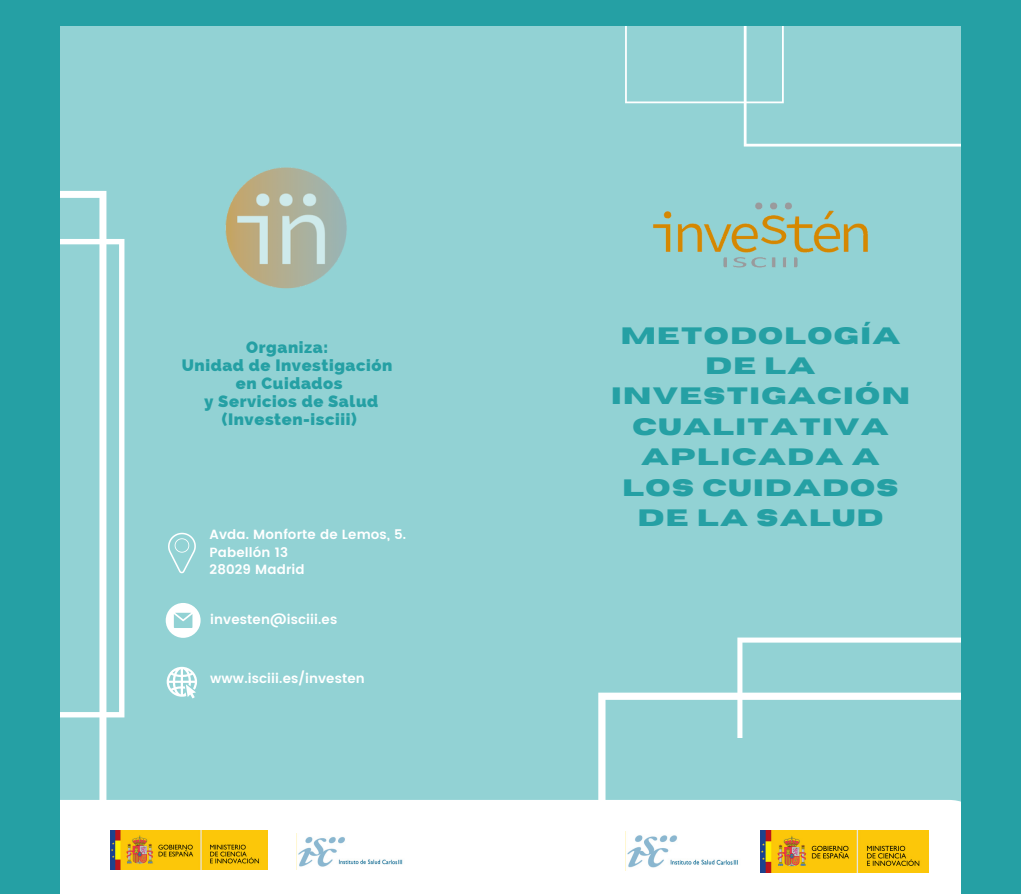
<style>
.page{position:relative;width:1021px;height:894px;background:#fff}
.page>*{position:absolute;margin:0;border:0;box-sizing:border-box;transform-origin:0 0}
.t1{font:700 23.55px/30.3px "Horizon";letter-spacing:.055em;color:#25a0a4;text-align:center}
.t2{font:800 16.5px/18px "Raleway";letter-spacing:.035em;color:#25a0a4;text-align:center}
.t3{font:600 13.35px/17.7px "Poppins";letter-spacing:.01em;color:#fff}
</style>
<div class="page">
<div style="left:0;top:0;width:1020px;height:893px;background:#92d2d4"></div>
<svg style="left:60px;top:191px;width:46px;height:608px"></svg>
<svg style="left:737px;top:637px;width:224px;height:55px"></svg>
<svg style="left:60px;top:239px;width:64px;height:478px"></svg>
<div style="left:60px;top:799px;width:901px;height:94px;background:#fff"></div>
<img style="left:111px;top:830px;width:156px;height:39px">
<svg style="left:625px;top:25px;width:336px;height:121px"></svg>
<img style="left:297px;top:833px;width:110px;height:36px">
<div style="left:0;top:0;width:60px;height:893px;background:#25a0a4"></div>
<svg style="left:598px;top:692px;width:363px;height:143px"></svg>
<div style="left:961px;top:0;width:59px;height:893px;background:#25a0a4"></div>
<div style="left:0;top:0;width:1020px;height:25px;background:#25a0a4"></div>
<img style="left:760px;top:830px;width:168px;height:41px">
<img style="left:625px;top:831px;width:118px;height:38px">
<img style="left:653px;top:202px;width:215px;height:66px">
<img style="left:226px;top:167px;width:121px;height:122px">
<svg style="left:168px;top:532px;width:28px;height:41px"></svg>
<svg style="left:166px;top:603px;width:34px;height:34px"></svg>
<svg style="left:167px;top:666px;width:30px;height:32px"></svg>
<p class="t2" style="left:182px;top:337px;width:212px">Organiza:<br>Unidad de Investigación en Cuidados<br>y Servicios de Salud (Investen-isciii)</p>
<p class="t3" style="left:209px;top:525px;width:198px">Avda. Monforte de Lemos, 5.<br>Pabellón 13<br>28029 Madrid</p>
<p class="t3" style="left:210px;top:610px;width:129px">investen@isciii.es</p>
<p class="t3" style="left:210px;top:669px;width:156px">www.isciii.es/investen</p>
<h1 class="t1" style="left:611px;top:321px;width:300px">METODOLOGÍA<br>DE LA<br>INVESTIGACIÓN<br>CUALITATIVA<br>APLICADA A<br>LOS CUIDADOS<br>DE LA SALUD</h1>
</div>
